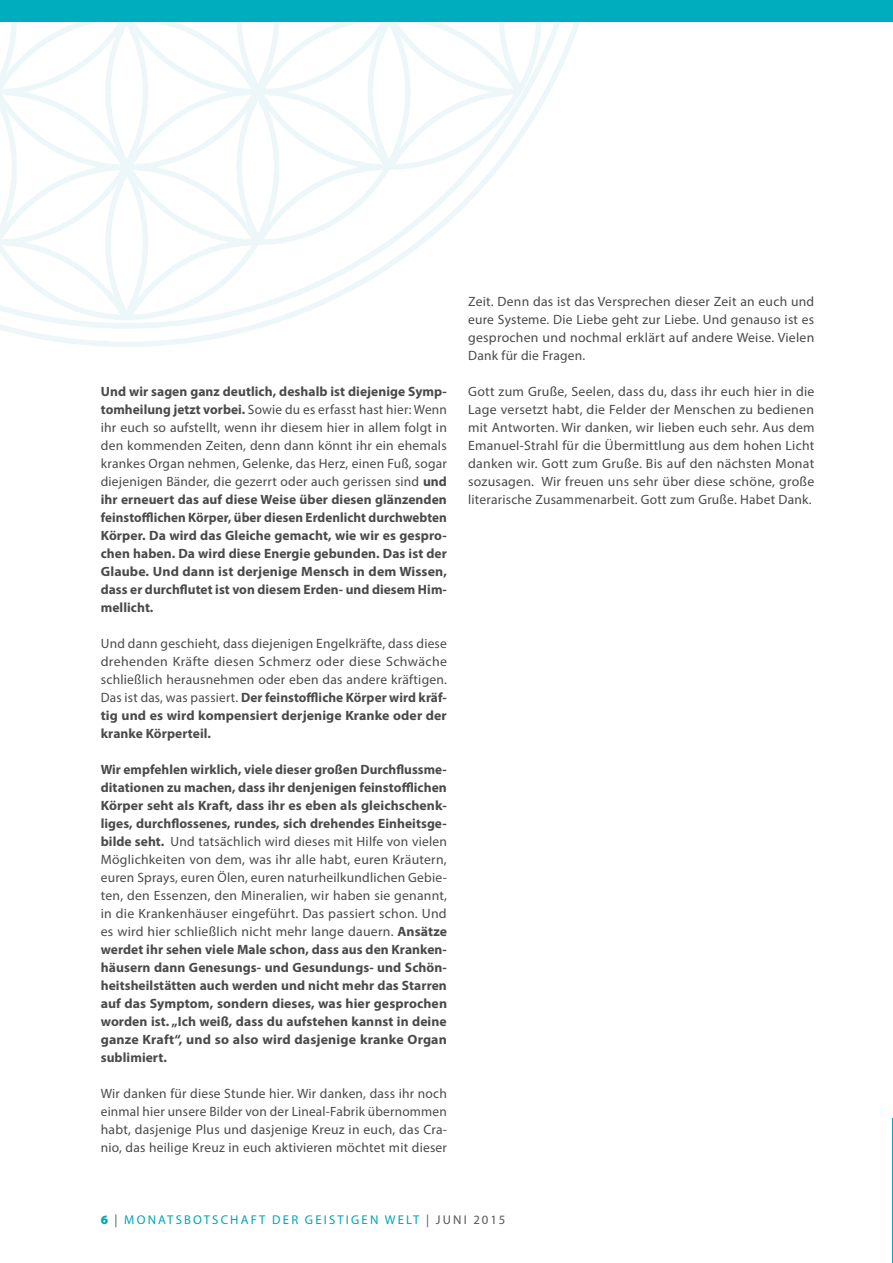
<style>
.page{position:relative;width:893px;height:1263px;background:#fff}
.page>*{position:absolute;margin:0;border:0;box-sizing:border-box;transform-origin:0 0}
.t1{font:700 13.5px/18px "Myriad Pro";letter-spacing:.005em;color:#4a4a49;text-align:justify}
.t2{font:13.5px/18px "Myriad Pro";letter-spacing:.015em;color:#4a4a49;text-align:justify}
.t3{font:12.75px "Myriad Pro";letter-spacing:.17em;color:#00a4b7}
.s1{font-weight:400}
.s2{font-weight:700}
.s3{font-weight:900}
.s4{color:#575756}
</style>
<div class="page">
<img style="left:0;top:21px;width:606px;height:326px">
<div style="left:0;top:0;width:893px;height:21px;background:#00adbf"></div>
<hr style="left:892px;top:1119px;width:1px;height:144px;background:#00adbf">
<p class="t1" style="left:101px;top:382px;width:348px">Und wir sagen ganz deutlich, deshalb ist diejenige Symp&shy;tomheilung jetzt vorbei. <span class="s1">Sowie du es erfasst hast hier: Wenn ihr euch so aufstellt, wenn ihr diesem hier in allem folgt in den kommenden Zeiten, denn dann könnt ihr ein ehemals krankes Organ nehmen, Gelenke, das Herz, einen Fuß, sogar diejenigen Bänder, die gezerrt oder auch gerissen sind</span> und ihr erneuert das auf diese Weise über diesen glänzenden feinstofflichen Körper, über diesen Erdenlicht durchwebten Körper. Da wird das Gleiche gemacht, wie wir es gespro&shy;chen haben. Da wird diese Energie gebunden. Das ist der Glaube. Und dann ist derjenige Mensch in dem Wissen, dass er durchflutet ist von diesem Erden- und diesem Him&shy;mellicht.</p>
<p class="t2" style="left:101px;top:634px;width:348px">Und dann geschieht, dass diejenigen Engelkräfte, dass diese drehenden Kräfte diesen Schmerz oder diese Schwäche schließlich herausnehmen oder eben das andere kräftigen.<br>Das ist das, was passiert. <span class="s2">Der feinstoffliche Körper wird kräf&shy;tig und es wird kompensiert derjenige Kranke oder der kranke Körperteil.</span></p>
<p class="t1" style="left:101px;top:760px;width:348px">Wir empfehlen wirklich, viele dieser großen Durchflussme&shy;ditationen zu machen, dass ihr denjenigen feinstofflichen Körper seht als Kraft, dass ihr es eben als gleichschenk&shy;liges, durchflossenes, rundes, sich drehendes Einheitsge&shy;bilde seht. <span class="s1">Und tatsächlich wird dieses mit Hilfe von vielen Möglichkeiten von dem, was ihr alle habt, euren Kräutern, euren Sprays, euren Ölen, euren naturheilkundlichen Gebie&shy;ten, den Essenzen, den Mineralien, wir haben sie genannt, in die Krankenhäuser eingeführt. Das passiert schon. Und es wird hier schließlich nicht mehr lange dauern.</span> Ansätze werdet ihr sehen viele Male schon, dass aus den Kranken&shy;häusern dann Genesungs- und Gesundungs- und Schön&shy;heitsheilstätten auch werden und nicht mehr das Starren auf das Symptom, sondern dieses, was hier gesprochen worden ist. „Ich weiß, dass du aufstehen kannst in deine ganze Kraft“, und so also wird dasjenige kranke Organ sublimiert.</p>
<p class="t2" style="left:101px;top:1084px;width:348px">Wir danken für diese Stunde hier. Wir danken, dass ihr noch einmal hier unsere Bilder von der Lineal-Fabrik übernommen habt, dasjenige Plus und dasjenige Kreuz in euch, das Cra&shy;nio, das heilige Kreuz in euch aktivieren möchtet mit dieser</p>
<p class="t2" style="left:468px;top:292px;width:348px">Zeit. Denn das ist das Versprechen dieser Zeit an euch und eure Systeme. Die Liebe geht zur Liebe. Und genauso ist es gesprochen und nochmal erklärt auf andere Weise. Vielen Dank für die Fragen.</p>
<p class="t2" style="left:468px;top:382px;width:348px">Gott zum Gruße, Seelen, dass du, dass ihr euch hier in die Lage versetzt habt, die Felder der Menschen zu bedienen mit Antworten. Wir danken, wir lieben euch sehr. Aus dem Emanuel-Strahl für die Übermittlung aus dem hohen Licht danken wir. Gott zum Gruße. Bis auf den nächsten Monat sozusagen. Wir freuen uns sehr über diese schöne, große literarische Zusammenarbeit. Gott zum Gruße. Habet Dank.</p>
<p class="t3" style="left:101px;top:1212px;width:406px"><span class="s3">6</span> <span class="s4">|</span> MONATSBOTSCHAFT DER GEISTIGEN WELT <span class="s4">| JUNI 2015</span></p>
</div>
